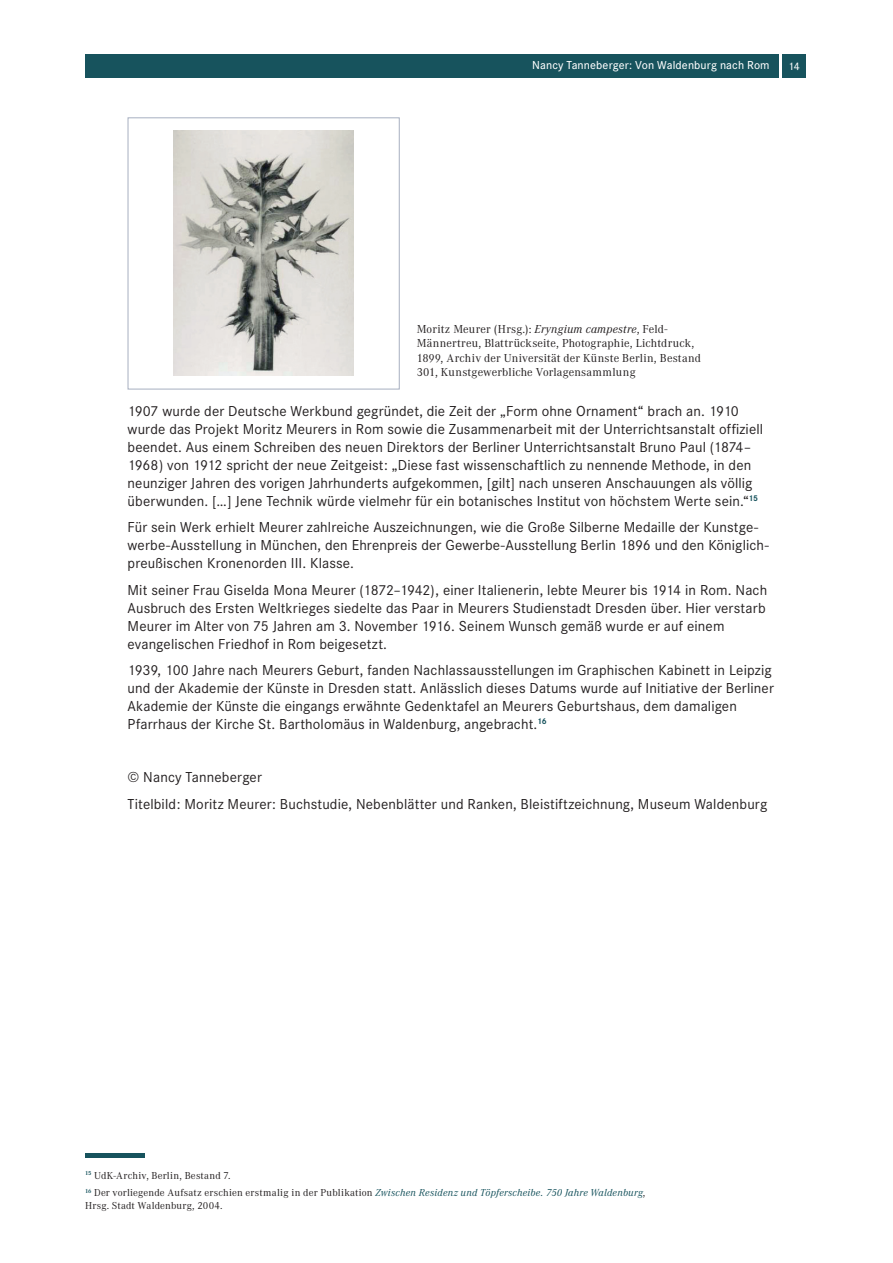
<style>
.page{position:relative;width:893px;height:1263px;background:#fff}
.page>*{position:absolute;margin:0;border:0;box-sizing:border-box;transform-origin:0 0}
.Fließtext{font:15px/18px "Corporate S";letter-spacing:.01em;color:#231f20}
.BU{font:12px/14.4px "Corporate A";letter-spacing:.01em;color:#231f20}
.t1{font:500 12px "Corporate S";letter-spacing:.01em;color:#fff}
.t2{font:500 11.25px "Corporate S";color:#fff}
.Fußnoten{font:10.5px/12.6px "Corporate A";letter-spacing:.015em;color:#231f20}
.s1{font-style:italic}
.s2{font-style:italic;color:#17535d}
</style>
<div class="page">
<div style="left:85px;top:54px;width:693px;height:23px;background:#17535d"></div>
<div style="left:782px;top:54px;width:24px;height:23px;background:#17535d"></div>
<hr style="left:85px;top:1153px;width:60px;height:4px;background:#17535d">
<div style="left:128px;top:117px;width:272px;height:272px;border:1px solid #a7afc0"></div>
<img style="left:173px;top:131px;width:181px;height:245px">
<p class="t1" style="left:532px;top:59px;width:239px">Nancy Tanneberger: Von Waldenburg nach Rom</p>
<p class="t2" style="left:788px;top:60px;width:13px">14</p>
<p class="BU" style="left:417px;top:322px;width:286px">Moritz Meurer (Hrsg.): <span class="s1">Eryngium campestre</span>, Feld-Männertreu, Blattrückseite, Photographie, Lichtdruck, 1899, Archiv der Universität der Künste Berlin, Bestand 301, Kunstgewerbliche Vorlagensammlung</p>
<p class="Fließtext" style="left:128px;top:402px;width:637px">1907 wurde der Deutsche Werkbund gegründet, die Zeit der „Form ohne Ornament“ brach an. 1910 wurde das Projekt Moritz Meurers in Rom sowie die Zusammenarbeit mit der Unterrichtsanstalt offiziell beendet. Aus einem Schreiben des neuen Direktors der Berliner Unterrichtsanstalt Bruno Paul (1874– 1968) von 1912 spricht der neue Zeitgeist: „Diese fast wissenschaftlich zu nennende Methode, in den neunziger Jahren des vorigen Jahrhunderts aufgekommen, [gilt] nach unseren Anschauungen als völlig überwunden. […] Jene Technik würde vielmehr für ein botanisches Institut von höchstem Werte sein.“<sup>15</sup></p>
<p class="Fließtext" style="left:128px;top:518px;width:642px">Für sein Werk erhielt Meurer zahlreiche Auszeichnungen, wie die Große Silberne Medaille der Kunstge&shy;werbe-Ausstellung in München, den Ehrenpreis der Gewerbe-Ausstellung Berlin 1896 und den Königlich&shy;preußischen Kronenorden III. Klasse.</p>
<p class="Fließtext" style="left:128px;top:581px;width:641px">Mit seiner Frau Giselda Mona Meurer (1872–1942), einer Italienerin, lebte Meurer bis 1914 in Rom. Nach Ausbruch des Ersten Weltkrieges siedelte das Paar in Meurers Studienstadt Dresden über. Hier verstarb Meurer im Alter von 75 Jahren am 3. November 1916. Seinem Wunsch gemäß wurde er auf einem evangelischen Friedhof in Rom beigesetzt.</p>
<p class="Fließtext" style="left:128px;top:661px;width:648px">1939, 100 Jahre nach Meurers Geburt, fanden Nachlassausstellungen im Graphischen Kabinett in Leipzig und der Akademie der Künste in Dresden statt. Anlässlich dieses Datums wurde auf Initiative der Berliner Akademie der Künste die eingangs erwähnte Gedenktafel an Meurers Geburtshaus, dem damaligen Pfarrhaus der Kirche St. Bartholomäus in Waldenburg, angebracht.<sup>16</sup></p>
<p class="Fließtext" style="left:128px;top:768px;width:136px">© Nancy Tanneberger</p>
<p class="Fließtext" style="left:128px;top:795px;width:641px">Titelbild: Moritz Meurer: Buchstudie, Nebenblätter und Ranken, Bleistiftzeichnung, Museum Waldenburg</p>
<p class="Fußnoten" style="left:85px;top:1169px;width:147px"><sup>15</sup> UdK-Archiv, Berlin, Bestand 7.</p>
<p class="Fußnoten" style="left:85px;top:1187px;width:562px"><sup>16</sup> Der vorliegende Aufsatz erschien erstmalig in der Publikation <span class="s2">Zwischen Residenz und Töpferscheibe. 750 Jahre Waldenburg</span>,<br>Hrsg. Stadt Waldenburg, 2004.</p>
</div>
